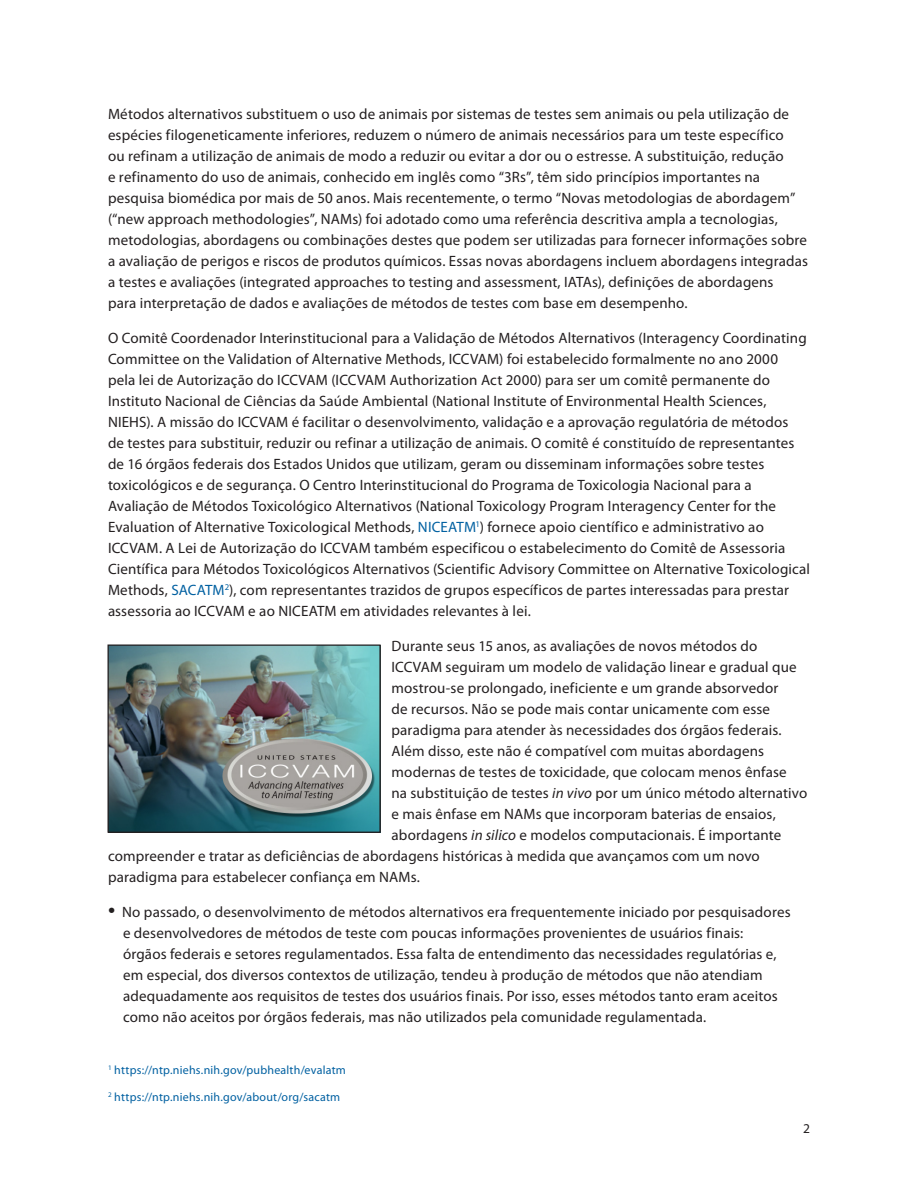
<style>
.page{position:relative;width:918px;height:1188px;background:#fff}
.page>*{position:absolute;margin:0;border:0;box-sizing:border-box;transform-origin:0 0}
.Text_1{font:15px/21px "Myriad Pro";letter-spacing:.01em;color:#231f20}
.Text_1_Indent{font:15px/21px "Myriad Pro";letter-spacing:.01em;color:#231f20}
.t1{font:13.5px "Myriad Pro";color:#231f20}
.Citation{font:12px "Myriad Pro";letter-spacing:.015em;color:#0160a1}
.s1{color:#0160a1}
.s2{font-style:italic}
.s3{font-size:25.5px}
</style>
<div class="page">
<img style="left:110px;top:647px;width:268px;height:183px">
<div style="left:108px;top:645px;width:273px;height:188px;border:1px solid #231f20"></div>
<p class="Text_1" style="left:108px;top:103px;width:702px">Métodos alternativos substituem o uso de animais por sistemas de testes sem animais ou pela utilização de espécies filogeneticamente inferiores, reduzem o número de animais necessários para um teste específico<br>ou refinam a utilização de animais de modo a reduzir ou evitar a dor ou o estresse. A substituição, redução<br>e refinamento do uso de animais, conhecido em inglês como “3Rs”, têm sido princípios importantes na pesquisa biomédica por mais de 50 anos. Mais recentemente, o termo “Novas metodologias de abordagem” (“new approach methodologies”, NAMs) foi adotado como uma referência descritiva ampla a tecnologias, metodologias, abordagens ou combinações destes que podem ser utilizadas para fornecer informações sobre a avaliação de perigos e riscos de produtos químicos. Essas novas abordagens incluem abordagens integradas a testes e avaliações (integrated approaches to testing and assessment, IATAs), definições de abordagens<br>para interpretação de dados e avaliações de métodos de testes com base em desempenho.</p>
<p class="Text_1" style="left:108px;top:328px;width:704px">O Comitê Coordenador Interinstitucional para a Validação de Métodos Alternativos (Interagency Coordinating Committee on the Validation of Alternative Methods, ICCVAM) foi estabelecido formalmente no ano 2000<br>pela lei de Autorização do ICCVAM (ICCVAM Authorization Act 2000) para ser um comitê permanente do Instituto Nacional de Ciências da Saúde Ambiental (National Institute of Environmental Health Sciences, NIEHS). A missão do ICCVAM é facilitar o desenvolvimento, validação e a aprovação regulatória de métodos<br>de testes para substituir, reduzir ou refinar a utilização de animais. O comitê é constituído de representantes de 16 órgãos federais dos Estados Unidos que utilizam, geram ou disseminam informações sobre testes toxicológicos e de segurança. O Centro Interinstitucional do Programa de Toxicologia Nacional para a Avaliação de Métodos Toxicológico Alternativos (National Toxicology Program Interagency Center for the Evaluation of Alternative Toxicological Methods, <span class="s1">NICEATM</span><sup>1</sup>) fornece apoio científico e administrativo ao ICCVAM. A Lei de Autorização do ICCVAM também especificou o estabelecimento do Comitê de Assessoria Científica para Métodos Toxicológicos Alternativos (Scientific Advisory Committee on Alternative Toxicological Methods, <span class="s1">SACATM</span><sup>2</sup>), com representantes trazidos de grupos específicos de partes interessadas para prestar assessoria ao ICCVAM e ao NICEATM em atividades relevantes à lei.</p>
<p class="Text_1" style="left:392px;top:636px;width:367px">Durante seus 15 anos, as avaliações de novos métodos do</p>
<p class="Text_1" style="left:392px;top:657px;width:407px">ICCVAM seguiram um modelo de validação linear e gradual que</p>
<p class="Text_1" style="left:392px;top:678px;width:388px">mostrou-se prolongado, ineficiente e um grande absorvedor</p>
<p class="Text_1" style="left:392px;top:699px;width:380px">de recursos. Não se pode mais contar unicamente com esse</p>
<p class="Text_1" style="left:392px;top:720px;width:392px">paradigma para atender às necessidades dos órgãos federais.</p>
<p class="Text_1" style="left:392px;top:741px;width:374px">Além disso, este não é compatível com muitas abordagens</p>
<p class="Text_1" style="left:392px;top:762px;width:397px">modernas de testes de toxicidade, que colocam menos ênfase</p>
<p class="Text_1" style="left:392px;top:783px;width:417px">na substituição de testes <span class="s2">in vivo</span> por um único método alternativo</p>
<p class="Text_1" style="left:392px;top:804px;width:386px">e mais ênfase em NAMs que incorporam baterias de ensaios,</p>
<p class="Text_1" style="left:392px;top:825px;width:391px">abordagens <span class="s2">in silico</span> e modelos computacionais. É importante</p>
<p class="Text_1" style="left:108px;top:846px;width:653px">compreender e tratar as deficiências de abordagens históricas à medida que avançamos com um novo</p>
<p class="Text_1" style="left:108px;top:867px;width:313px">paradigma para estabelecer confiança em NAMs.</p>
<p class="Text_1_Indent" style="left:123px;top:902px;width:669px;text-indent:-15px"><span class="s3">•</span> No passado, o desenvolvimento de métodos alternativos era frequentemente iniciado por pesquisadores e desenvolvedores de métodos de teste com poucas informações provenientes de usuários finais: órgãos federais e setores regulamentados. Essa falta de entendimento das necessidades regulatórias e, em especial, dos diversos contextos de utilização, tendeu à produção de métodos que não atendiam adequadamente aos requisitos de testes dos usuários finais. Por isso, esses métodos tanto eram aceitos como não aceitos por órgãos federais, mas não utilizados pela comunidade regulamentada.</p>
<p class="Citation" style="left:108px;top:1062px;width:239px"><sup>1</sup> https://ntp.niehs.nih.gov/pubhealth/evalatm</p>
<p class="Citation" style="left:108px;top:1089px;width:234px"><sup>2</sup> https://ntp.niehs.nih.gov/about/org/sacatm</p>
<p class="t1" style="left:803px;top:1120px;width:8px">2</p>
</div>
